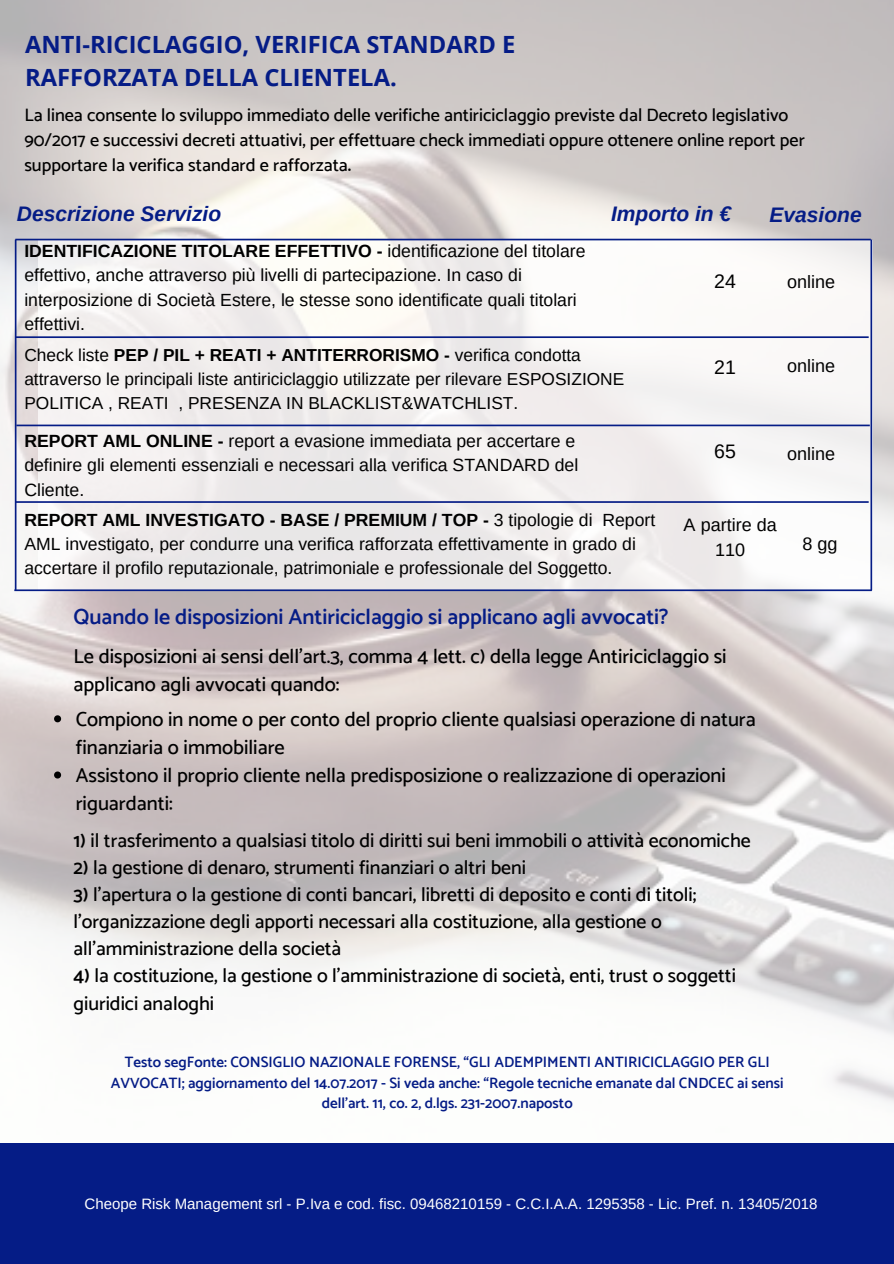
<style>
.page{position:relative;width:894px;height:1264px;background:#fff}
.page>*{position:absolute;margin:0;border:0;box-sizing:border-box;transform-origin:0 0}
.t1{font:700 23.7px/32.5px "Open Sans";color:#051c86}
.t2{font:600 21.9px "Catamaran";color:#051c86}
.t3{font:italic 700 21px "Arimo";color:#051c86}
.t4{font:500 20.25px/28px "Catamaran";color:#000}
.t5{font:500 19.65px/27.2px "Catamaran";color:#000}
.t6{font:19.5px "Arimo";color:#000}
.t7{font:500 18.15px/25.3px "Catamaran";color:#000}
.t8{font:18px/24.8px "Arimo";color:#000;text-align:center}
.t9{font:17.7px/24.5px "Arimo";color:#000}
.t10{font:17.55px/24.5px "Arimo";color:#000}
.t11{font:17.25px/24px "Arimo";color:#000}
.t12{font:600 15px/20.2px "Catamaran";color:#051c86;text-align:center}
.t13{font:15px "Arimo";color:#fff}
.s1{font-weight:600}
.s2{font-weight:700}
</style>
<div class="page">
<img style="left:0;top:0;width:893px;height:1103px">
<div style="left:0;top:1143px;width:893px;height:120px;background:#051c86"></div>
<svg style="left:54px;top:715px;width:7px;height:7px"></svg>
<svg style="left:54px;top:771px;width:7px;height:7px"></svg>
<svg style="left:14px;top:239px;width:857px;height:352px"></svg>
<h1 class="t1" style="left:25px;top:28px;width:491px">ANTI-RICICLAGGIO, VERIFICA STANDARD E<br>RAFFORZATA DELLA CLIENTELA.</h1>
<p class="t7" style="left:24px;top:102px;width:781px">La linea consente lo sviluppo immediato delle verifiche antiriciclaggio previste dal Decreto legislativo<br>90/2017 e successivi decreti attuativi, per effettuare check immediati oppure ottenere online report per supportare la verifica standard e rafforzata<span class="s1">.</span></p>
<p class="t3" style="left:17px;top:202px;width:206px">Descrizione Servizio</p>
<p class="t3" style="left:611px;top:202px;width:122px">Importo in €</p>
<p class="t3" style="left:769px;top:203px;width:94px">Evasione</p>
<p class="t10" style="left:24px;top:239px;width:562px"><span class="s2">IDENTIFICAZIONE TITOLARE EFFETTIVO -</span> identificazione del titolare effettivo, anche attraverso più livelli di partecipazione. In caso di interposizione di Società Estere, le stesse sono identificate quali titolari effettivi.</p>
<p class="t11" style="left:24px;top:343px;width:601px">Check liste <span class="s2">PEP / PIL + REATI + ANTITERRORISMO -</span> verifica condotta attraverso le principali liste antiriciclaggio utilizzate per rilevare ESPOSIZIONE<br>POLITICA , REATI , PRESENZA IN BLACKLIST&amp;WATCHLIST.</p>
<p class="t9" style="left:24px;top:428px;width:555px"><span class="s2">REPORT AML ONLINE -</span> report a evasione immediata per accertare e definire gli elementi essenziali e necessari alla verifica STANDARD del<br>Cliente.</p>
<p class="t10" style="left:24px;top:507px;width:632px"><span class="s2">REPORT AML INVESTIGATO - BASE / PREMIUM / TOP -</span> 3 tipologie di Report<br>AML investigato, per condurre una verifica rafforzata effettivamente in grado di accertare il profilo reputazionale, patrimoniale e professionale del Soggetto.</p>
<p class="t6" style="left:714px;top:271px;width:23px">24</p>
<p class="t8" style="left:787px;top:269px;width:50px">online</p>
<p class="t6" style="left:714px;top:357px;width:23px">21</p>
<p class="t8" style="left:787px;top:353px;width:50px">online</p>
<p class="t6" style="left:714px;top:440px;width:23px">65</p>
<p class="t8" style="left:787px;top:441px;width:50px">online</p>
<p class="t8" style="left:683px;top:512px;width:95px">A partire da<br>110</p>
<p class="t8" style="left:802px;top:531px;width:37px">8 gg</p>
<p class="t2" style="left:73px;top:604px;width:596px">Quando le disposizioni Antiriciclaggio si applicano agli avvocati?</p>
<p class="t4" style="left:73px;top:642px;width:654px">Le disposizioni ai sensi dell'art.3, comma 4 lett. c) della legge Antiriciclaggio si applicano agli avvocati quando:</p>
<p class="t4" style="left:76px;top:704px;width:681px">Compiono in nome o per conto del proprio cliente qualsiasi operazione di natura finanziaria o immobiliare<br>Assistono il proprio cliente nella predisposizione o realizzazione di operazioni riguardanti:</p>
<p class="t5" style="left:73px;top:826px;width:678px"><span class="s1">1)</span> il trasferimento a qualsiasi titolo di diritti sui beni immobili o attività economiche</p>
<p class="t5" style="left:73px;top:853px;width:454px"><span class="s1">2)</span> la gestione di denaro, strumenti finanziari o altri beni</p>
<p class="t5" style="left:73px;top:880px;width:624px"><span class="s1">3)</span> l'apertura o la gestione di conti bancari, libretti di deposito e conti di titoli; l'organizzazione degli apporti necessari alla costituzione, alla gestione o all'amministrazione della società</p>
<p class="t5" style="left:73px;top:962px;width:663px"><span class="s1">4)</span> la costituzione, la gestione o l'amministrazione di società, enti, trust o soggetti giuridici analoghi</p>
<p class="t12" style="left:111px;top:1052px;width:674px">Testo segFonte: CONSIGLIO NAZIONALE FORENSE, “GLI ADEMPIMENTI ANTIRICICLAGGIO PER GLI<br>AVVOCATI; aggiornamento del 14.07.2017 - Si veda anche: “Regole tecniche emanate dal CNDCEC ai sensi dell'art. 11, co. 2, d.lgs. 231-2007.naposto</p>
<p class="t13" style="left:85px;top:1194px;width:734px">Cheope Risk Management srl - P.Iva e cod. fisc. 09468210159 - C.C.I.A.A. 1295358 - Lic. Pref. n. 13405/2018</p>
</div>
